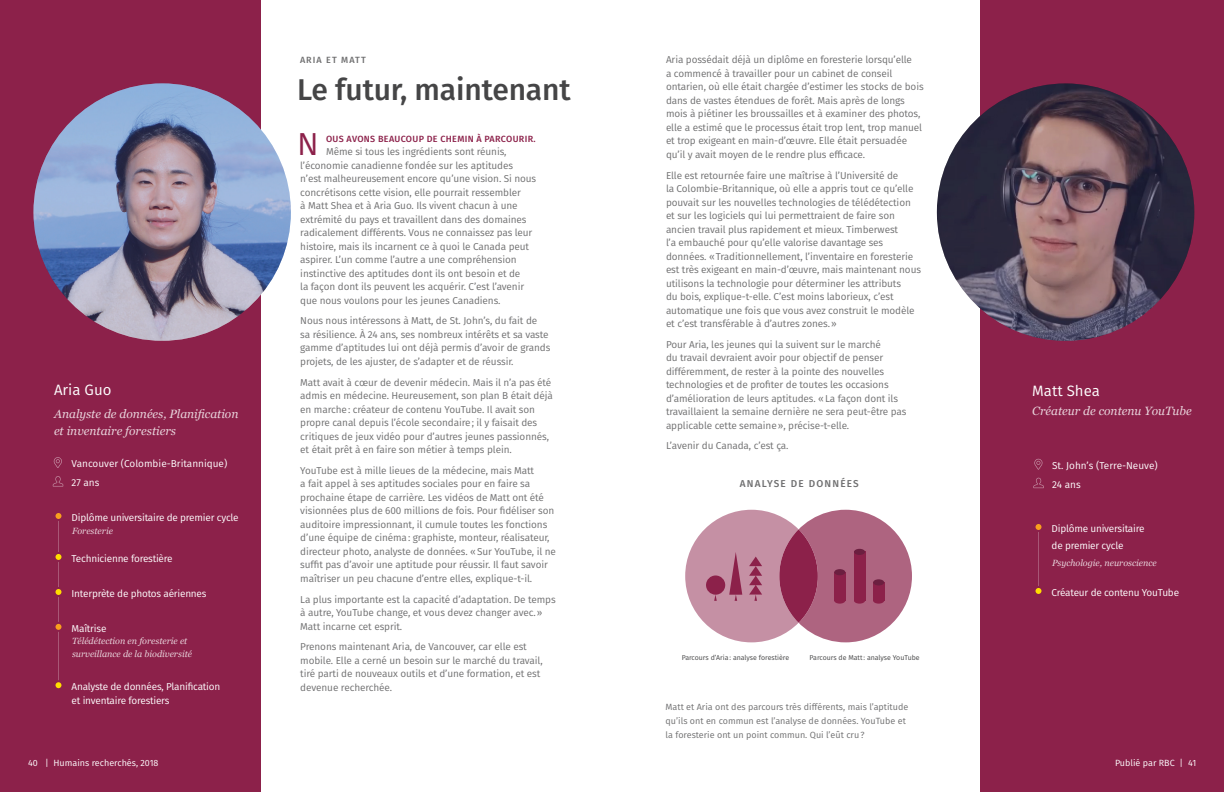
<style>
.page{position:relative;width:1224px;height:792px;background:#fff}
.page>*{position:absolute;margin:0;border:0;box-sizing:border-box;transform-origin:0 0}
.t1{font:31.8px "Fira Sans";color:#8c214a}
.t2{font:500 30px "Fira Sans";letter-spacing:-.005em;color:#454546}
.t3{font:15px "Fira Sans";color:#fff}
.t4{font:italic 12px/17px "Georgia";color:#fff}
.t5{font:10px/13.5px "Fira Sans";letter-spacing:-.01em;color:#6f6f70}
.t6{font:10px/14px "Fira Sans";letter-spacing:-.02em;color:#fff}
.t7{font:10px "Fira Sans";color:#fff}
.t8{font:500 10px "Fira Sans";letter-spacing:.12em;color:#6f6f70}
.t9{font:9px/14px "Fira Sans";color:#6f6f70}
.t10{font:italic 9px/13px "Georgia";color:#fff}
.t11{font:9px "Fira Sans";color:#fff}
.t12{font:500 9px "Fira Sans";letter-spacing:.035em;color:#8c214a}
.t13{font:500 9px "Fira Sans";letter-spacing:.12em;color:#6f6f70}
.t14{font:7px "Fira Sans";color:#454546}
</style>
<div class="page">
<div style="left:0;top:0;width:260px;height:792px;background:#8c214a"></div>
<svg style="left:54px;top:457px;width:8px;height:11px"></svg>
<svg style="left:53px;top:476px;width:10px;height:11px"></svg>
<div style="left:981px;top:0;width:243px;height:792px;background:#8c214a"></div>
<svg style="left:1034px;top:459px;width:9px;height:11px"></svg>
<svg style="left:1033px;top:478px;width:11px;height:10px"></svg>
<svg style="left:937px;top:83px;width:257px;height:258px;background:#594957"></svg>
<svg style="left:34px;top:83px;width:257px;height:258px;background:#8d97b7"></svg>
<hr style="left:58px;top:517px;width:1px;height:167px;background:#fff">
<div style="left:54px;top:512px;width:8px;height:8px;background:#f99f1e;border-radius:50%"></div>
<div style="left:54px;top:511px;width:10px;height:10px;border:2px solid #8c214a;border-radius:50%"></div>
<div style="left:54px;top:623px;width:8px;height:8px;background:#f99f1e;border-radius:50%"></div>
<div style="left:54px;top:622px;width:10px;height:10px;border:2px solid #8c214a;border-radius:50%"></div>
<div style="left:54px;top:681px;width:8px;height:8px;background:#fd0;border-radius:50%"></div>
<div style="left:54px;top:680px;width:10px;height:10px;border:2px solid #8c214a;border-radius:50%"></div>
<div style="left:54px;top:553px;width:8px;height:8px;background:#fd0;border-radius:50%"></div>
<div style="left:54px;top:552px;width:10px;height:10px;border:2px solid #8c214a;border-radius:50%"></div>
<hr style="left:1038px;top:528px;width:1px;height:63px;background:#fff">
<div style="left:1035px;top:523px;width:8px;height:8px;background:#f99f1e;border-radius:50%"></div>
<div style="left:1034px;top:522px;width:10px;height:10px;border:2px solid #8c214a;border-radius:50%"></div>
<div style="left:1035px;top:587px;width:8px;height:8px;background:#fd0;border-radius:50%"></div>
<div style="left:1034px;top:586px;width:10px;height:10px;border:2px solid #8c214a;border-radius:50%"></div>
<svg style="left:685px;top:510px;width:227px;height:132px"></svg>
<svg style="left:873px;top:583px;width:11px;height:4px"></svg>
<div style="left:873px;top:579px;width:11px;height:6px;background:#6b1f40;border-radius:50%"></div>
<div style="left:873px;top:587px;width:11px;height:14px;background:#8c214a"></div>
<div style="left:54px;top:588px;width:8px;height:8px;background:#fd0;border-radius:50%"></div>
<div style="left:54px;top:587px;width:10px;height:10px;border:2px solid #8c214a;border-radius:50%"></div>
<h3 class="t3" style="left:54px;top:379px;width:59px">Aria Guo</h3>
<p class="t4" style="left:54px;top:405px;width:186px">Analyste de données, Planification et inventaire forestiers</p>
<p class="t7" style="left:72px;top:456px;width:157px">Vancouver (Colombie-Britannique)</p>
<p class="t6" style="left:72px;top:475px;width:29px">27 ans</p>
<p class="t6" style="left:72px;top:510px;width:169px">Diplôme universitaire de premier cycle</p>
<p class="t10" style="left:72px;top:524px;width:42px">Foresterie</p>
<p class="t6" style="left:72px;top:551px;width:103px">Technicienne forestière</p>
<p class="t6" style="left:72px;top:586px;width:136px">Interprète de photos aériennes</p>
<p class="t6" style="left:72px;top:621px;width:36px">Maîtrise</p>
<p class="t10" style="left:72px;top:634px;width:122px">Télédétection en foresterie et surveillance de la biodiversité</p>
<p class="t6" style="left:72px;top:679px;width:150px">Analyste de données, Planification et inventaire forestiers</p>
<p class="t13" style="left:300px;top:52px;width:67px">ARIA ET MATT</p>
<p class="t5" style="left:666px;top:53px;width:259px">Aria possédait déjà un diplôme en foresterie lorsqu’elle<br>a commencé à travailler pour un cabinet de conseil ontarien, où elle était chargée d’estimer les stocks de bois dans de vastes étendues de forêt. Mais après de longs mois à piétiner les broussailles et à examiner des photos, elle a estimé que le processus était trop lent, trop manuel et trop exigeant en main-d’œuvre. Elle était persuadée qu’il y avait moyen de le rendre plus efficace.</p>
<p class="t5" style="left:666px;top:168px;width:257px">Elle est retournée faire une maîtrise à l’Université de<br>la Colombie-Britannique, où elle a appris tout ce qu’elle pouvait sur les nouvelles technologies de télédétection et sur les logiciels qui lui permettraient de faire son ancien travail plus rapidement et mieux. Timberwest<br>l’a embauché pour qu’elle valorise davantage ses données. «Traditionnellement, l’inventaire en foresterie est très exigeant en main-d’œuvre, mais maintenant nous utilisons la technologie pour déterminer les attributs<br>du bois, explique-t-elle. C’est moins laborieux, c’est automatique une fois que vous avez construit le modèle et c’est transférable à d’autres zones.»</p>
<p class="t5" style="left:666px;top:337px;width:242px">Pour Aria, les jeunes qui la suivent sur le marché<br>du travail devraient avoir pour objectif de penser différemment, de rester à la pointe des nouvelles technologies et de profiter de toutes les occasions d’amélioration de leurs aptitudes. «La façon dont ils travaillaient la semaine dernière ne sera peut-être pas applicable cette semaine», précise-t-elle.</p>
<p class="t5" style="left:666px;top:439px;width:124px">L’avenir du Canada, c’est ça.</p>
<h2 class="t2" style="left:297px;top:65px;width:275px">Le futur, maintenant</h2>
<h1 class="t1" style="left:297px;top:120px;width:23px">N</h1>
<p class="t12" style="left:326px;top:131px;width:211px">OUS AVONS BEAUCOUP DE CHEMIN À PARCOURIR.</p>
<p class="t5" style="left:300px;top:145px;width:237px;text-indent:26px">Même si tous les ingrédients sont réunis, l’économie canadienne fondée sur les aptitudes n’est malheureusement encore qu’une vision. Si nous concrétisons cette vision, elle pourrait ressembler<br>à Matt Shea et à Aria Guo. Ils vivent chacun à une extrémité du pays et travaillent dans des domaines radicalement différents. Vous ne connaissez pas leur histoire, mais ils incarnent ce à quoi le Canada peut aspirer. L’un comme l’autre a une compréhension instinctive des aptitudes dont ils ont besoin et de<br>la façon dont ils peuvent les acquérir. C’est l’avenir que nous voulons pour les jeunes Canadiens.</p>
<p class="t5" style="left:300px;top:314px;width:252px">Nous nous intéressons à Matt, de St. John’s, du fait de<br>sa résilience. À 24 ans, ses nombreux intérêts et sa vaste gamme d’aptitudes lui ont déjà permis d’avoir de grands projets, de les ajuster, de s’adapter et de réussir.</p>
<p class="t5" style="left:300px;top:375px;width:254px">Matt avait à cœur de devenir médecin. Mais il n’a pas été admis en médecine. Heureusement, son plan B était déjà en marche: créateur de contenu YouTube. Il avait son propre canal depuis l’école secondaire; il y faisait des critiques de jeux vidéo pour d’autres jeunes passionnés, et était prêt à en faire son métier à temps plein.</p>
<p class="t5" style="left:300px;top:463px;width:257px">YouTube est à mille lieues de la médecine, mais Matt<br>a fait appel à ses aptitudes sociales pour en faire sa prochaine étape de carrière. Les vidéos de Matt ont été visionnées plus de 600 millions de fois. Pour fidéliser son auditoire impressionnant, il cumule toutes les fonctions d’une équipe de cinéma: graphiste, monteur, réalisateur, directeur photo, analyste de données. «Sur YouTube, il ne suffit pas d’avoir une aptitude pour réussir. Il faut savoir maîtriser un peu chacune d’entre elles, explique-t-il.</p>
<p class="t5" style="left:300px;top:592px;width:257px">La plus importante est la capacité d’adaptation. De temps à autre, YouTube change, et vous devez changer avec.»<br>Matt incarne cet esprit.</p>
<p class="t5" style="left:300px;top:640px;width:244px">Prenons maintenant Aria, de Vancouver, car elle est mobile. Elle a cerné un besoin sur le marché du travail, tiré parti de nouveaux outils et d’une formation, et est devenue recherchée.</p>
<p class="t8" style="left:740px;top:475px;width:121px">ANALYSE DE DONNÉES</p>
<p class="t14" style="left:682px;top:652px;width:109px">Parcours d’Aria: analyse forestière</p>
<p class="t14" style="left:810px;top:652px;width:112px">Parcours de Matt: analyse YouTube</p>
<p class="t9" style="left:666px;top:699px;width:244px">Matt et Aria ont des parcours très différents, mais l’aptitude qu’ils ont en commun est l’analyse de données. YouTube et la foresterie ont un point commun. Qui l’eût cru?</p>
<h3 class="t3" style="left:1032px;top:379px;width:69px">Matt Shea</h3>
<p class="t4" style="left:1032px;top:402px;width:161px">Créateur de contenu YouTube</p>
<p class="t7" style="left:1052px;top:458px;width:107px">St. John’s (Terre-Neuve)</p>
<p class="t6" style="left:1052px;top:477px;width:30px">24 ans</p>
<p class="t6" style="left:1052px;top:520px;width:94px;line-height:17px">Diplôme universitaire de premier cycle</p>
<p class="t10" style="left:1052px;top:556px;width:106px">Psychologie, neuroscience</p>
<p class="t6" style="left:1052px;top:585px;width:129px">Créateur de contenu YouTube</p>
<p class="t11" style="left:28px;top:757px;width:132px">40 | Humains recherchés, 2018</p>
<p class="t11" style="left:1115px;top:756px;width:83px">Publié par RBC | 41</p>
</div>
